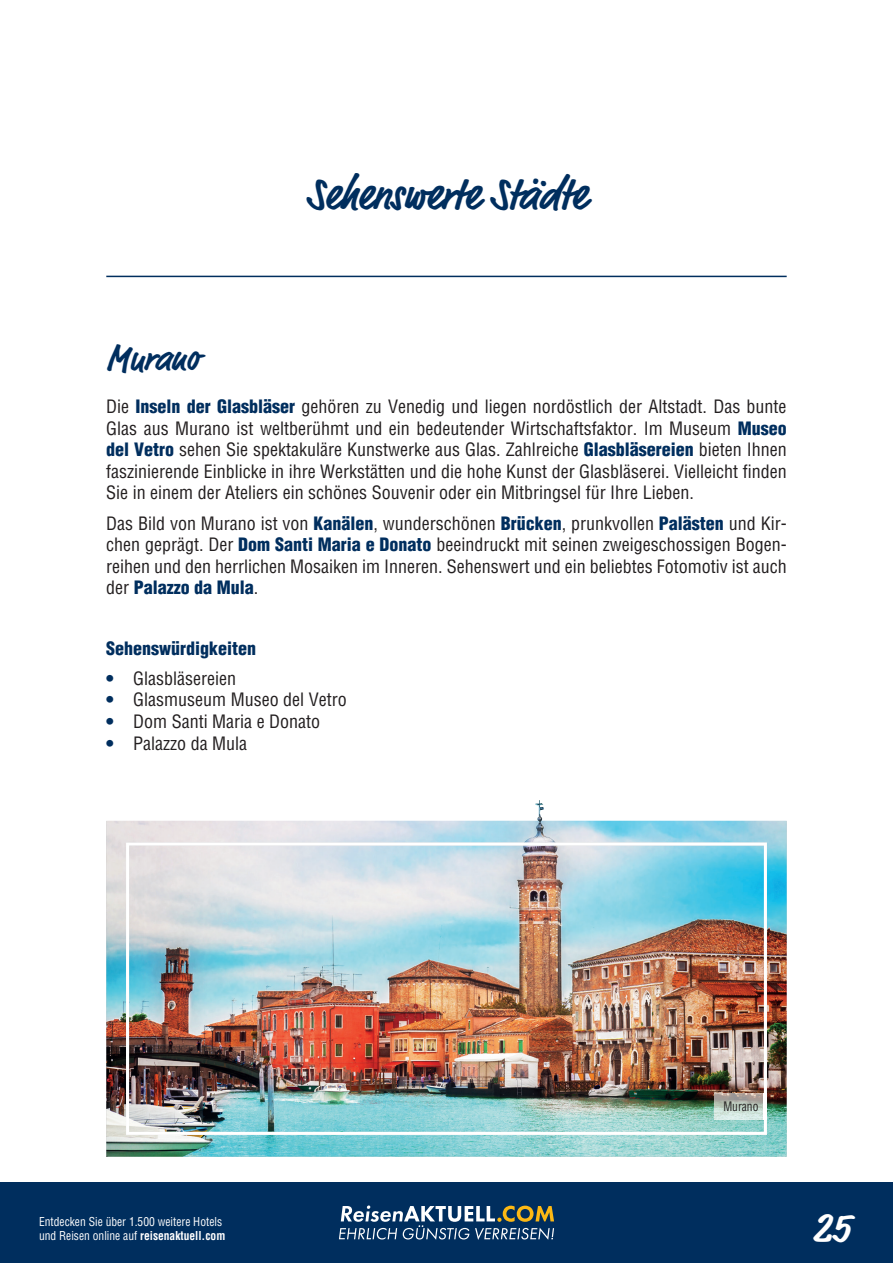
<style>
.page{position:relative;width:893px;height:1263px;background:#fff}
.page>*{position:absolute;margin:0;border:0;box-sizing:border-box;transform-origin:0 0}
.t1{font:700 45px "Market Pro";letter-spacing:-.005em;color:#002e5e;scale:.95 1}
.t2{font:700 42px "Market Pro";color:#fff}
.t3{font:700 37.5px "Market Pro";letter-spacing:-.005em;color:#002e5e;scale:.95 1}
.t4{font:condensed 18px/21.6px "Helvetica LT Std";color:#231f20;text-align:justify}
.t5{font:900 condensed 18px "Helvetica LT Std";color:#002e5e}
.t6{font:condensed 12.75px "Helvetica LT Std";color:#231f20;scale:.9 1}
.t7{font:condensed 12px/14.4px "Helvetica LT Std";color:#fff;scale:.96 1}
.s1{font-weight:900;color:#002e5e}
.s2{font-weight:700}
</style>
<div class="page">
<hr style="left:106px;top:276px;width:681px;height:1px;background:#002e5e">
<div style="left:0;top:1182px;width:893px;height:81px;background:#002e5e"></div>
<svg style="left:339px;top:1205px;width:215px;height:35px"></svg>
<img style="left:106px;top:821px;width:681px;height:336px">
<img style="left:126px;top:842px;width:641px;height:293px">
<img style="left:715px;top:1093px;width:49px;height:26px">
<hr style="left:764px;top:1093px;width:3px;height:26px;background:#fff">
<img style="left:531px;top:800px;width:20px;height:38px">
<h1 class="t1" style="left:306px;top:163px;width:297px">Sehenswerte Städte</h1>
<h3 class="t3" style="left:106px;top:332px;width:99px">Murano</h3>
<p class="t4" style="left:106px;top:396px;width:682px">Die <span class="s1">Inseln der Glasbläser</span> gehören zu Venedig und liegen nordöstlich der Altstadt. Das bunte Glas aus Murano ist weltberühmt und ein bedeutender Wirtschaftsfaktor. Im Museum <span class="s1">Museo del Vetro</span> sehen Sie spektakuläre Kunstwerke aus Glas. Zahlreiche <span class="s1">Glasbläsereien</span> bieten Ihnen faszinierende Einblicke in ihre Werkstätten und die hohe Kunst der Glasbläserei. Vielleicht finden Sie in einem der Ateliers ein schönes Souvenir oder ein Mitbringsel für Ihre Lieben.</p>
<p class="t4" style="left:106px;top:512px;width:682px">Das Bild von Murano ist von <span class="s1">Kanälen</span>, wunderschönen <span class="s1">Brücken</span>, prunkvollen <span class="s1">Palästen</span> und Kir&shy;chen geprägt. Der <span class="s1">Dom Santi Maria e Donato</span> beeindruckt mit seinen zweigeschossigen Bogen&shy;reihen und den herrlichen Mosaiken im Inneren. Sehenswert und ein beliebtes Fotomotiv ist auch der <span class="s1">Palazzo da Mula</span>.</p>
<p class="t5" style="left:106px;top:637px;width:151px">Sehenswürdigkeiten</p>
<p class="t4" style="left:106px;top:667px;width:131px"><span class="s1">•</span> Glasbläsereien</p>
<p class="t4" style="left:106px;top:689px;width:242px"><span class="s1">•</span> Glasmuseum Museo del Vetro</p>
<p class="t4" style="left:106px;top:710px;width:215px"><span class="s1">•</span> Dom Santi Maria e Donato</p>
<p class="t4" style="left:106px;top:732px;width:142px"><span class="s1">•</span> Palazzo da Mula</p>
<p class="t6" style="left:723px;top:1098px;width:40px">Murano</p>
<p class="t7" style="left:39px;top:1214px;width:195px">Entdecken Sie über 1.500 weitere Hotels und Reisen online auf <span class="s2">reisenaktuell.com</span></p>
<h2 class="t2" style="left:813px;top:1198px;width:39px">25</h2>
</div>
